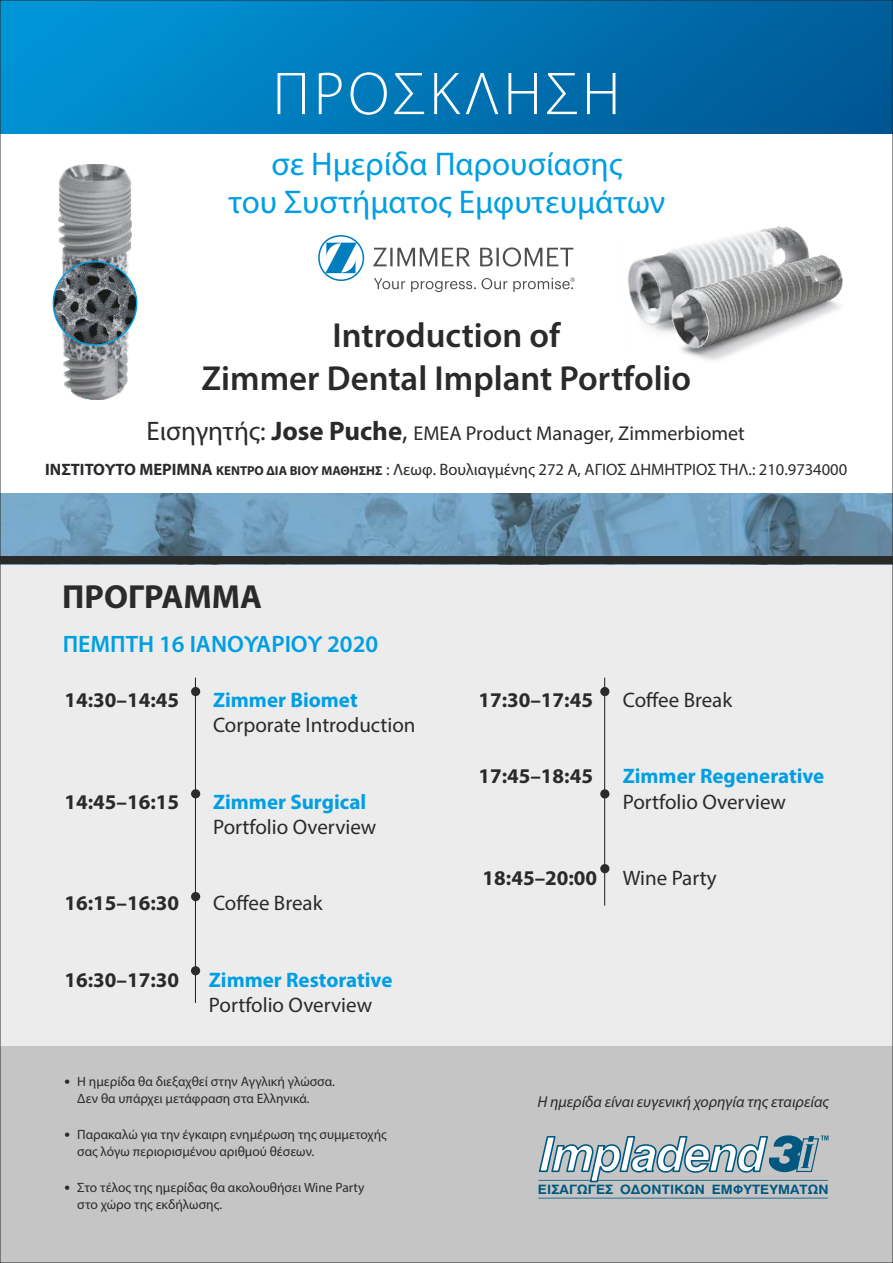
<style>
.page{position:relative;width:893px;height:1263px;background:#fff}
.page>*{position:absolute;margin:0;border:0;box-sizing:border-box;transform-origin:0 0}
.t1{font:300 61.05px "Myriad Pro";letter-spacing:.06em;color:#fefefe}
.t2{font:600 34.8px/42.6px "Myriad Pro";color:#2a2a29;text-align:center}
.t3{font:700 33.45px "Myriad Pro";color:#2a2a29}
.t4{font:33px/38.4px "Myriad Pro";color:#009ee2;text-align:center}
.t5{font:600 23.85px "Myriad Pro";color:#009ee2}
.t6{font:21px "Myriad Pro";color:#2a2a29}
.t7{font:700 21px "Myriad Pro";color:#2a2a29}
.t8{font:700 21px "Myriad Pro";color:#009ee2}
.t9{font:20.1px "Myriad Pro";color:#2a2a29}
.t10{font:16.5px "Myriad Pro";color:#2a2a29}
.t11{font:italic 15.75px "Myriad Pro";color:#2a2a29}
.t12{font:13.5px/17px "Myriad Pro";color:#2a2a29}
.t13{font:700 13.5px "PA Sans Serif";letter-spacing:.01em;color:#00577f;scale:1.13 1}
.s1{font-size:26.85px}
.s2{font-weight:700;font-size:26.85px}
.s3{font-weight:700}
.s4{font-weight:700;font-size:12.9px}
.s5{font-weight:700;font-size:16.5px}
.s6{font-weight:400}
</style>
<div class="page">
<img style="left:2px;top:493px;width:889px;height:72px">
<div style="left:0;top:1006px;width:893px;height:257px;background:#c5c5c5"></div>
<div style="left:0;top:0;width:893px;height:134px;background:linear-gradient(to right,#0095d8,#005894)"></div>
<div style="left:0;top:565px;width:893px;height:480px;background:#ececec"></div>
<hr style="left:195px;top:677px;width:1px;height:326px;background:#2a2a29">
<div style="left:191px;top:687px;width:9px;height:9px;background:#2a2a29;border-radius:50%"></div>
<div style="left:191px;top:789px;width:9px;height:9px;background:#2a2a29;border-radius:50%"></div>
<div style="left:191px;top:892px;width:9px;height:9px;background:#2a2a29;border-radius:50%"></div>
<hr style="left:604px;top:677px;width:1px;height:229px;background:#2a2a29">
<div style="left:600px;top:687px;width:9px;height:9px;background:#2a2a29;border-radius:50%"></div>
<div style="left:600px;top:864px;width:9px;height:9px;background:#2a2a29;border-radius:50%"></div>
<div style="left:191px;top:966px;width:9px;height:9px;background:#2a2a29;border-radius:50%"></div>
<div style="left:600px;top:789px;width:9px;height:9px;background:#2a2a29;border-radius:50%"></div>
<div style="left:0;top:556px;width:893px;height:8px;background:#2a2a29"></div>
<svg style="left:538px;top:1135px;width:290px;height:63px"></svg>
<svg style="left:373px;top:247px;width:200px;height:20px"></svg>
<svg style="left:318px;top:235px;width:46px;height:46px"></svg>
<svg style="left:374px;top:278px;width:31px;height:11px"></svg>
<svg style="left:411px;top:281px;width:65px;height:11px"></svg>
<svg style="left:482px;top:278px;width:25px;height:11px"></svg>
<svg style="left:513px;top:277px;width:62px;height:15px"></svg>
<img style="left:628px;top:226px;width:179px;height:106px">
<img style="left:659px;top:244px;width:184px;height:116px">
<img style="left:59px;top:164px;width:72px;height:235px">
<img style="left:53px;top:262px;width:84px;height:83px;border-radius:50%">
<h1 class="t1" style="left:272px;top:68px;width:349px">ΠΡΟΣΚΛΗΣΗ</h1>
<h3 class="t4" style="left:229px;top:147px;width:438px">σε Ημερίδα Παρουσίασης<br>του Συστήματος Εμφυτευμάτων</h3>
<h2 class="t2" style="left:202px;top:317px;width:491px">Introduction of<br>Zimmer Dental Implant Portfolio</h2>
<h3 class="t9" style="left:147px;top:424px;width:600px"><span class="s1">Εισηγητής:</span> <span class="s2">Jose Puche</span><span class="s1">,</span> EMEA Product Manager, Zimmerbiomet</h3>
<p class="t10" style="left:45px;top:462px;width:803px"><span class="s3">ΙΝΣΤΙΤΟΥΤΟ ΜΕΡΙΜΝΑ</span> <span class="s4">ΚΕΝΤΡΟ ΔΙΑ ΒΙΟΥ ΜΑΘΗΣΗΣ</span> : Λεωφ. Βουλιαγμένης 272 Α, ΑΓΙΟΣ ΔΗΜΗΤΡΙΟΣ ΤΗΛ.: 210.9734000</p>
<h3 class="t3" style="left:62px;top:583px;width:201px">ΠΡOΓΡΑΜΜΑ</h3>
<h3 class="t5" style="left:63px;top:634px;width:317px">ΠEΜΠΤΗ 16 ΙΑΝΟΥΑΡΙΟΥ 2020</h3>
<h3 class="t7" style="left:64px;top:691px;width:116px">14:30–14:45</h3>
<h3 class="t8" style="left:213px;top:691px;width:146px">Zimmer Biomet</h3>
<h3 class="t6" style="left:213px;top:716px;width:204px">Corporate Introduction</h3>
<h3 class="t7" style="left:64px;top:793px;width:116px">14:45–16:15</h3>
<h3 class="t8" style="left:213px;top:793px;width:155px">Zimmer Surgical</h3>
<h3 class="t6" style="left:213px;top:818px;width:165px">Portfolio Overview</h3>
<h3 class="t7" style="left:64px;top:894px;width:116px">16:15–16:30</h3>
<h3 class="t6" style="left:213px;top:894px;width:111px">Coffee Break</h3>
<h3 class="t7" style="left:64px;top:971px;width:116px">16:30–17:30</h3>
<h3 class="t8" style="left:209px;top:971px;width:185px">Zimmer Restorative</h3>
<h3 class="t6" style="left:209px;top:996px;width:165px">Portfolio Overview</h3>
<p class="t12" style="left:77px;top:1074px;width:259px;text-indent:-13px"><span class="s5">•</span> Η ημερίδα θα διεξαχθεί στην Αγγλική γλώσσα.<br>Δεν θα υπάρχει μετάφραση στα Ελληνικά.</p>
<p class="t12" style="left:77px;top:1127px;width:311px;text-indent:-13px"><span class="s5">•</span> Παρακαλώ για την έγκαιρη ενημέρωση της συμμετοχής σας λόγω περιορισμένου αριθμού θέσεων.</p>
<p class="t12" style="left:77px;top:1180px;width:289px;text-indent:-13px"><span class="s5">•</span> Στο τέλος της ημερίδας θα ακολουθήσει Wine Party στο χώρο της εκδήλωσης.</p>
<h3 class="t7" style="left:478px;top:691px;width:116px">17:30–17:45</h3>
<h3 class="t6" style="left:623px;top:691px;width:111px">Coffee Break</h3>
<h3 class="t7" style="left:478px;top:767px;width:116px">17:45–18:45</h3>
<h3 class="t8" style="left:623px;top:767px;width:203px">Zimmer Regenerative</h3>
<h3 class="t6" style="left:623px;top:793px;width:165px">Portfolio Overview</h3>
<h3 class="t7" style="left:483px;top:869px;width:236px">18:45–20:00 <span class="s6">Wine Party</span></h3>
<p class="t11" style="left:537px;top:1095px;width:293px">Η ημερίδα είναι ευγενική χορηγία της εταιρείας</p>
<p class="t13" style="left:538px;top:1184px;width:259px">ΕΙΣΑΓΩΓΕΣ ΟΔΟΝΤΙΚΩΝ ΕΜΦΥΤΕΥΜΑΤΩΝ</p>
</div>
